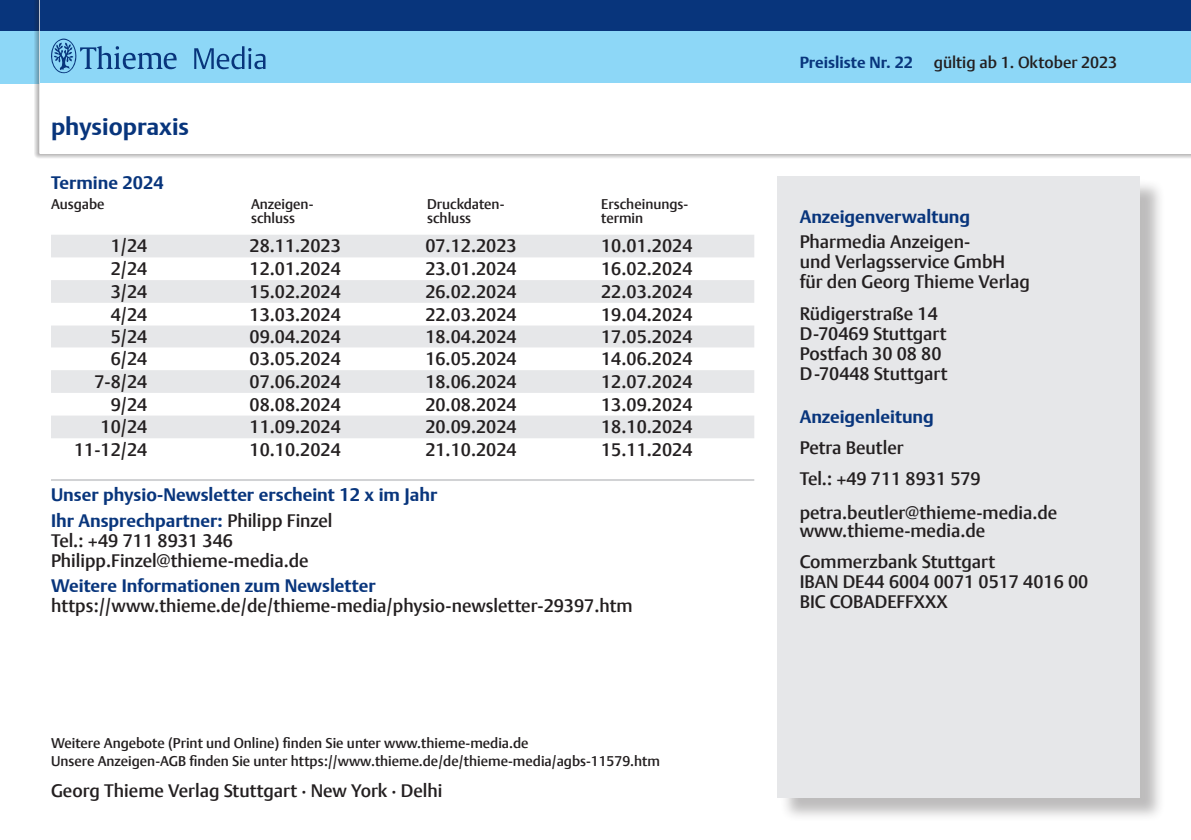
<style>
.page{position:relative;width:1191px;height:840px;background:#fff}
.page>*{position:absolute;margin:0;border:0;box-sizing:border-box;transform-origin:0 0}
.t1{font:700 24px "Thieme Argo 2011";color:#08357c}
.t2{font:500 18px/20px "Thieme Argo 2011";color:#231f20}
.t3{font:700 18px/25.6px "Thieme Argo 2011";color:#08357c}
.t4{font:500 18px "Thieme Argo 2011";color:#231f20}
.t5{font:500 16px "Thieme Argo 2011";color:#231f20}
.t6{font:700 16px "Thieme Argo 2011";color:#08357c}
.t7{font:500 14px "Thieme Argo 2011";color:#231f20}
.s1{font-weight:500;color:#231f20}
</style>
<div class="page">
<div style="left:0;top:0;width:1191px;height:31px;background:#08357c"></div>
<div style="left:0;top:31px;width:1191px;height:52px;background:#8dd7f7"></div>
<div style="left:34px;top:0;width:1157px;height:158px;background:#231f20;opacity:.75"></div>
<div style="left:40px;top:0;width:1151px;height:31px;background:#08357c"></div>
<div style="left:40px;top:31px;width:1151px;height:52px;background:#8dd7f7"></div>
<div style="left:40px;top:83px;width:1151px;height:71px;background:#fff"></div>
<svg style="left:194px;top:46px;width:71px;height:23px"></svg>
<svg style="left:51px;top:39px;width:126px;height:35px"></svg>
<div style="left:779px;top:179px;width:386px;height:643px;background:#231f20;opacity:.3"></div>
<div style="left:777px;top:176px;width:363px;height:621px;background:#e6e7e9"></div>
<svg style="left:51px;top:235px;width:703px;height:203px;fill:#e6e7e9"></svg>
<hr style="left:52px;top:478px;width:701px;height:2px;background:#d1d2d4">
<h1 class="t1" style="left:51px;top:110px;width:140px">physiopraxis</h1>
<p class="t3" style="left:51px;top:169px;width:114px">Termine 2024</p>
<p class="t7" style="left:51px;top:194px;width:55px">Ausgabe</p>
<p class="t7" style="left:251px;top:194px;width:61px">Anzeigen-</p>
<p class="t7" style="left:427px;top:194px;width:76px">Druckdaten-</p>
<p class="t7" style="left:601px;top:194px;width:87px">Erscheinungs-</p>
<p class="t7" style="left:251px;top:208px;width:46px">schluss</p>
<p class="t7" style="left:427px;top:208px;width:46px">schluss</p>
<p class="t7" style="left:601px;top:208px;width:43px">termin</p>
<p class="t2" style="left:111px;top:235px;width:38px">1/24</p>
<p class="t2" style="left:249px;top:235px;width:93px">28.11.2023</p>
<p class="t2" style="left:425px;top:235px;width:93px">07.12.2023</p>
<p class="t2" style="left:601px;top:235px;width:93px">10.01.2024</p>
<p class="t2" style="left:111px;top:258px;width:38px">2/24</p>
<p class="t2" style="left:249px;top:258px;width:93px">12.01.2024</p>
<p class="t2" style="left:425px;top:258px;width:93px">23.01.2024</p>
<p class="t2" style="left:601px;top:258px;width:93px">16.02.2024</p>
<p class="t4" style="left:111px;top:279px;width:38px">3/24</p>
<p class="t2" style="left:249px;top:281px;width:93px">15.02.2024</p>
<p class="t2" style="left:425px;top:281px;width:93px">26.02.2024</p>
<p class="t2" style="left:601px;top:281px;width:93px">22.03.2024</p>
<p class="t4" style="left:111px;top:302px;width:38px">4/24</p>
<p class="t2" style="left:249px;top:303px;width:93px">13.03.2024</p>
<p class="t2" style="left:425px;top:303px;width:93px">22.03.2024</p>
<p class="t2" style="left:601px;top:303px;width:93px">19.04.2024</p>
<p class="t4" style="left:111px;top:324px;width:38px">5/24</p>
<p class="t2" style="left:249px;top:326px;width:93px">09.04.2024</p>
<p class="t2" style="left:425px;top:326px;width:93px">18.04.2024</p>
<p class="t2" style="left:601px;top:326px;width:93px">17.05.2024</p>
<p class="t4" style="left:111px;top:346px;width:38px">6/24</p>
<p class="t2" style="left:249px;top:348px;width:93px">03.05.2024</p>
<p class="t2" style="left:425px;top:348px;width:93px">16.05.2024</p>
<p class="t2" style="left:601px;top:348px;width:93px">14.06.2024</p>
<p class="t4" style="left:94px;top:369px;width:55px">7-8/24</p>
<p class="t2" style="left:249px;top:371px;width:93px">07.06.2024</p>
<p class="t2" style="left:425px;top:371px;width:93px">18.06.2024</p>
<p class="t2" style="left:601px;top:371px;width:93px">12.07.2024</p>
<p class="t4" style="left:111px;top:392px;width:38px">9/24</p>
<p class="t2" style="left:249px;top:393px;width:93px">08.08.2024</p>
<p class="t2" style="left:425px;top:393px;width:93px">20.08.2024</p>
<p class="t2" style="left:601px;top:393px;width:93px">13.09.2024</p>
<p class="t4" style="left:100px;top:415px;width:48px">10/24</p>
<p class="t2" style="left:249px;top:416px;width:93px">11.09.2024</p>
<p class="t2" style="left:425px;top:416px;width:93px">20.09.2024</p>
<p class="t2" style="left:601px;top:416px;width:93px">18.10.2024</p>
<p class="t4" style="left:74px;top:437px;width:75px">11-12/24</p>
<p class="t2" style="left:249px;top:439px;width:93px">10.10.2024</p>
<p class="t2" style="left:425px;top:439px;width:93px">21.10.2024</p>
<p class="t2" style="left:601px;top:439px;width:93px">15.11.2024</p>
<p class="t3" style="left:51px;top:481px;width:388px">Unser physio-Newsletter erscheint 12 x im Jahr<br>Ihr Ansprechpartner: <span class="s1">Philipp Finzel</span></p>
<p class="t2" style="left:51px;top:529px;width:259px">Tel.: +49 711 8931 346<br>Philipp.Finzel@thieme-media.de</p>
<p class="t3" style="left:51px;top:572px;width:326px">Weitere Informationen zum Newsletter</p>
<p class="t2" style="left:51px;top:595px;width:583px">https://www.thieme.de/de/thieme-media/physio-newsletter-29397.htm</p>
<p class="t7" style="left:51px;top:733px;width:479px">Weitere Angebote (Print und Online) finden Sie unter www.thieme-media.de</p>
<p class="t7" style="left:51px;top:751px;width:610px">Unsere Anzeigen-AGB finden Sie unter https://www.thieme.de/de/thieme-media/agbs-11579.htm</p>
<p class="t2" style="left:51px;top:780px;width:393px">Georg Thieme Verlag Stuttgart · New York · Delhi</p>
<p class="t6" style="left:799px;top:52px;width:115px">Preisliste Nr. 22</p>
<p class="t5" style="left:933px;top:52px;width:185px">gültig ab 1. Oktober 2023</p>
<p class="t3" style="left:799px;top:203px;width:172px">Anzeigenverwaltung</p>
<p class="t2" style="left:799px;top:231px;width:232px">Pharmedia Anzeigen-<br>und Verlagsservice GmbH für den Georg Thieme Verlag</p>
<p class="t2" style="left:799px;top:303px;width:149px">Rüdigerstraße 14<br>D-70469 Stuttgart<br>Postfach 30 08 80<br>D-70448 Stuttgart</p>
<p class="t3" style="left:799px;top:403px;width:136px">Anzeigenleitung</p>
<p class="t2" style="left:799px;top:431px;width:183px;line-height:31.4px">Petra Beutler<br>Tel.: +49 711 8931 579</p>
<p class="t2" style="left:799px;top:502px;width:259px;line-height:18px">petra.beutler@thieme-media.de www.thieme-media.de</p>
<p class="t2" style="left:799px;top:551px;width:290px">Commerzbank Stuttgart<br>IBAN DE44 6004 0071 0517 4016 00<br>BIC COBADEFFXXX</p>
</div>
